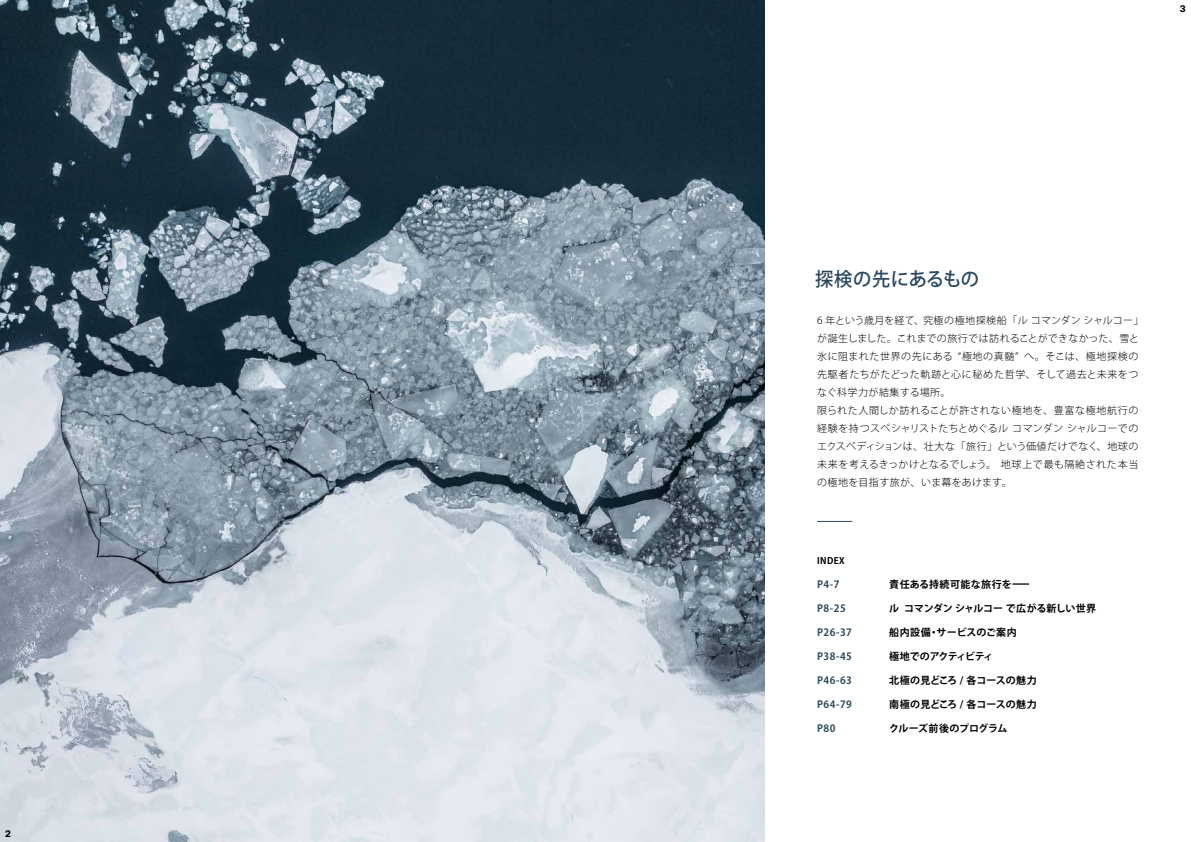
<style>
.page{position:relative;width:1191px;height:842px;background:#fff}
.page>*{position:absolute;margin:0;border:0;box-sizing:border-box;transform-origin:0 0}
.t1{font:500 19px "Koz Go Pro";letter-spacing:.005em;color:#29475f;scale:.96 1}
.t2{font:300 10px/18px "Koz Go Pro";letter-spacing:.035em;color:#000}
.t3{font:700 10px "Koz Go Pro";color:#000}
.t4{font:700 10px "Koz Go Pro";letter-spacing:.05em;color:#2e4d60}
.t5{font:700 10px "Koz Go Pro";letter-spacing:.03em;color:#000}
.t6{font:700 10px "Koz Go Pro";letter-spacing:.025em;color:#000}
.t7{font:700 10px "Koz Go Pro";letter-spacing:-.03em;color:#000}
.t8{font:700 10px "Koz Go Pro";letter-spacing:-.055em;color:#000}
.t9{font:9.5px "Grtsk Variable";color:#000}
.t10{font:700 9px "Koz Go Pro";letter-spacing:.05em;color:#000}
</style>
<div class="page">
<img style="left:0;top:0;width:764px;height:842px">
<hr style="left:817px;top:521px;width:35px;height:1px;background:#2e4d60">
<p class="t9" style="left:5px;top:828px;width:7px">2</p>
<p class="t9" style="left:1179px;top:3px;width:7px">3</p>
<h1 class="t1" style="left:815px;top:266px;width:172px">探検の先にあるもの</h1>
<p class="t2" style="left:817px;top:312px;width:328px">6 年という歳月を経て、究極の極地探検船「ル コマンダン シャルコー」が誕生しました。これまでの旅行では訪れることができなかった、雪と氷に阻まれた世界の先にある “極地の真髄” へ。そこは、極地探検の先駆者たちがたどった軌跡と心に秘めた哲学、そして過去と未来をつなぐ科学力が結集する場所。<br>限られた人間しか訪れることが許されない極地を、豊富な極地航行の経験を持つスペシャリストたちとめぐるル コマンダン シャルコーでのエクスペディションは、壮大な「旅行」という価値だけでなく、地球の未来を考えるきっかけとなるでしょう。 地球上で最も隔絶された本当の極地を目指す旅が、いま幕をあけます。</p>
<p class="t10" style="left:817px;top:555px;width:29px">INDEX</p>
<p class="t4" style="left:817px;top:578px;width:24px">P4-7</p>
<p class="t5" style="left:889px;top:578px;width:142px">責任ある持続可能な旅行をーー</p>
<p class="t4" style="left:817px;top:602px;width:30px">P8-25</p>
<p class="t3" style="left:889px;top:602px;width:209px">ル コマンダンシャルコーで広がる新しい世界</p>
<p class="t4" style="left:817px;top:626px;width:36px">P26-37</p>
<p class="t6" style="left:889px;top:626px;width:129px">船内設備・サービスのご案内</p>
<p class="t4" style="left:817px;top:650px;width:36px">P38-45</p>
<p class="t8" style="left:889px;top:650px;width:106px">極地でのアクティビティ</p>
<p class="t4" style="left:817px;top:674px;width:36px">P46-63</p>
<p class="t3" style="left:889px;top:674px;width:149px">北極の見どころ / 各コースの魅力</p>
<p class="t4" style="left:817px;top:698px;width:36px">P64-79</p>
<p class="t3" style="left:889px;top:698px;width:149px">南極の見どころ / 各コースの魅力</p>
<p class="t4" style="left:817px;top:722px;width:20px">P80</p>
<p class="t7" style="left:889px;top:722px;width:120px">クルーズ前後のプログラム</p>
</div>
